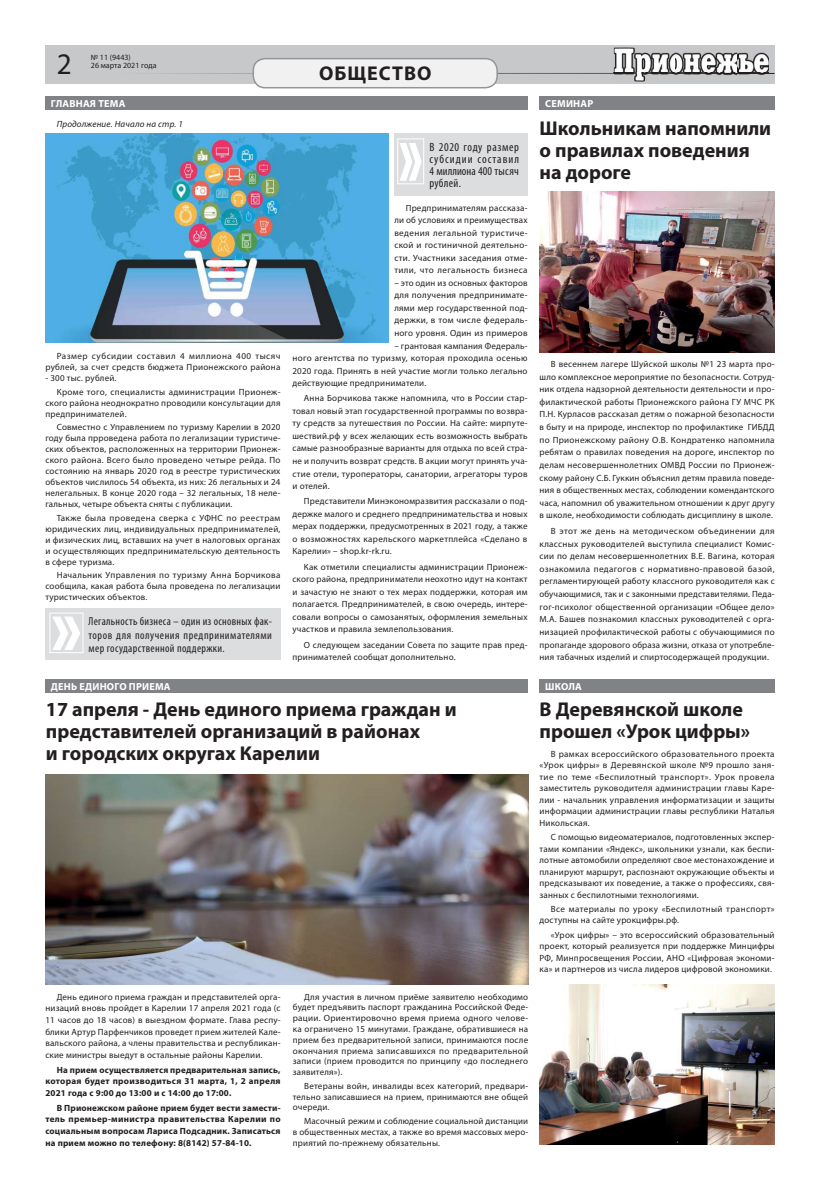
<style>
.page{position:relative;width:820px;height:1191px;background:#fff}
.page>*{position:absolute;margin:0;border:0;box-sizing:border-box;transform-origin:0 0}
.t1{font:30px "Myriad Pro";color:#231f20}
.t2{font:700 20px/21.9px "Myriad Pro";color:#231f20}
.t3{font:700 20px "Myriad Pro";letter-spacing:.05em;color:#231f20}
.t4{font:condensed 12px/12px "Myriad Pro";letter-spacing:.045em;color:#231f20;text-align:justify}
.t5{font:condensed 11.5px/13.2px "Myriad Pro";letter-spacing:.03em;color:#231f20;text-align:justify}
.t6{font:700 10.2px "Myriad Pro";letter-spacing:.02em;color:#fff}
.t7{font:9px/12.5px "Myriad Pro";letter-spacing:.02em;color:#231f20;text-align:justify}
.t8{font:700 9px/11.7px "Myriad Pro";letter-spacing:.02em;color:#231f20;text-align:justify}
.t9{font:italic 9px "Myriad Pro";letter-spacing:.02em;color:#231f20}
.t10{font:8px/8px "Myriad Pro";color:#231f20}
</style>
<div class="page">
<div style="left:45px;top:96px;width:482px;height:13px;background:#808285"></div>
<img style="left:539px;top:191px;width:235px;height:161px">
<img style="left:45px;top:133px;width:343px;height:209px">
<div style="left:394px;top:133px;width:133px;height:63px;background:#dcddde"></div>
<svg style="left:397px;top:138px;width:27px;height:46px"></svg>
<div style="left:45px;top:608px;width:235px;height:52px;background:#dcddde"></div>
<svg style="left:49px;top:612px;width:34px;height:41px"></svg>
<div style="left:539px;top:96px;width:235px;height:13px;background:#808285"></div>
<div style="left:539px;top:679px;width:235px;height:13px;background:#808285"></div>
<img style="left:539px;top:984px;width:235px;height:160px">
<div style="left:45px;top:679px;width:482px;height:13px;background:#808285"></div>
<img style="left:46px;top:774px;width:482px;height:210px">
<div style="left:45px;top:45px;width:729px;height:39px;background:#c6c8ca"></div>
<svg style="left:161px;top:58px;width:613px;height:30px"></svg>
<img style="left:613px;top:48px;width:155px;height:34px">
<img style="left:613px;top:73px;width:155px;height:1px">
<h1 class="t1" style="left:57px;top:46px;width:16px">2</h1>
<p class="t10" style="left:91px;top:54px;width:67px">№ 11 (9443)<br>26 марта 2021 года</p>
<p class="t6" style="left:51px;top:99px;width:76px">ГЛАВНАЯ ТЕМА</p>
<p class="t9" style="left:57px;top:118px;width:128px">Продолжение. Начало на стр. 1</p>
<p class="t7" style="left:45px;top:350px;width:236px;line-height:10.9px;text-align:right">Размер субсидии составил 4 миллиона 400 тысяч рублей, за счет средств бюджета Прионежского района</p>
<p class="t7" style="left:57px;top:371px;width:225px;line-height:13.8px;text-indent:-11px">- 300 тыс. рублей.<br>Кроме того, специалисты администрации Прионеж-</p>
<p class="t7" style="left:45px;top:397px;width:236px;line-height:10.9px">ского района неоднократно проводили консультации для предпринимателей.</p>
<p class="t7" style="left:45px;top:422px;width:236px;line-height:10.9px;text-indent:11px">Совместно с Управлением по туризму Карелии в 2020 году была прроведена работа по легализации туристиче&shy;ских объектов, расположенных на территории Прионеж&shy;ского района. Всего было проведено четыре рейда. По состоянию на январь 2020 год в реестре туристических объектов числилось 54 объекта, из них: 26 легальных и 24 нелегальных. В конце 2020 года – 32 легальных, 18 неле&shy;гальных, четыре объекта сняты с публикации.</p>
<p class="t7" style="left:45px;top:512px;width:236px;line-height:10.9px;text-indent:11px">Также была проведена сверка с УФНС по реестрам юридических лиц, индивидуальных предпринимателей, и физических лиц, вставших на учет в налоговых органах и осуществляющих предпринимательскую деятельность в сфере туризма.</p>
<p class="t7" style="left:45px;top:570px;width:236px;line-height:10.9px;text-indent:11px">Начальник Управления по туризму Анна Борчикова сообщила, какая работа была проведена по легализации туристических объектов.</p>
<p class="t5" style="left:89px;top:615px;width:185px">Легальность бизнеса – один из основных фак&shy;торов для получения предпринимателями мер государственной поддержки.</p>
<h2 class="t3" style="left:319px;top:65px;width:114px">ОБЩЕСТВО</h2>
<h3 class="t4" style="left:429px;top:141px;width:91px">В 2020 году размер субсидии составил 4 миллиона 400 тысяч рублей.</h3>
<p class="t7" style="left:394px;top:201px;width:135px;text-indent:11px">Предпринимателям рассказа&shy;ли об условиях и преимуществах ведения легальной туристиче&shy;ской и гостиничной деятельно&shy;сти. Участники заседания отме&shy;тили, что легальность бизнеса</p>
<p class="t7" style="left:394px;top:276px;width:135px">– это один из основных факторов для получения предпринимате&shy;лями мер государственной под&shy;держки, в том числе федераль&shy;ного уровня. Один из примеров</p>
<p class="t7" style="left:292px;top:339px;width:236px;text-indent:102px">– грантовая кампания Федераль&shy;ного агентства по туризму, которая проходила осенью 2020 года. Принять в ней участие могли только легально действующие предприниматели.</p>
<p class="t7" style="left:292px;top:392px;width:236px;text-indent:11px">Анна Борчикова также напомнила, что в России стар&shy;товал новый этап государственной программы по возвра&shy;ту средств за путешествия по России. На сайте: мирпуте&shy;шествий.рф у всех желающих есть возможность выбрать самые разнообразные варианты для отдыха по всей стра&shy;не и получить возврат средств. В акции могут принять уча&shy;стие отели, туроператоры, санатории, агрегаторы туров и отелей.</p>
<p class="t7" style="left:292px;top:495px;width:236px;text-indent:11px">Представители Минэкономразвития рассказали о под&shy;держке малого и среднего предпринимательства и новых мерах поддержки, предусмотренных в 2021 году, а также о возможностях карельского маркетплейса «Сделано в Карелии» – shop.kr-rk.ru.</p>
<p class="t7" style="left:292px;top:560px;width:236px;text-indent:11px">Как отметили специалисты администрации Прионеж&shy;ского района, предприниматели неохотно идут на контакт и зачастую не знают о тех мерах поддержки, которая им полагается. Предпринимателей, в свою очередь, интере&shy;совали вопросы о самозанятых, оформления земельных участков и правила землепользования.</p>
<p class="t7" style="left:292px;top:638px;width:236px;text-indent:11px">О следующем заседании Совета по защите прав пред&shy;принимателей сообщат дополнительно.</p>
<p class="t6" style="left:51px;top:682px;width:121px">ДЕНЬ ЕДИНОГО ПРИЕМА</p>
<h2 class="t2" style="left:46px;top:700px;width:412px">17 апреля - День единого приема граждан и представителей организаций в районах<br>и городских округах Карелии</h2>
<p class="t7" style="left:45px;top:990px;width:237px;line-height:11.7px;text-indent:11px">День единого приема граждан и представителей орга&shy;низаций вновь пройдет в Карелии 17 апреля 2021 года (с 11 часов до 18 часов) в выездном формате. Глава респу&shy;блики Артур Парфенчиков проведет прием жителей Кале&shy;вальского района, а члены правительства и республикан&shy;ские министры выедут в остальные районы Карелии.</p>
<p class="t8" style="left:45px;top:1064px;width:237px;text-indent:11px">На прием осуществляется предварительная запись, которая будет производиться 31 марта, 1, 2 апреля 2021 года с 9:00 до 13:00 и с 14:00 до 17:00.</p>
<p class="t8" style="left:45px;top:1102px;width:236px;text-indent:11px">В Прионежском районе прием будет вести замести&shy;тель премьер-министра правительства Карелии по социальным вопросам Лариса Подсадник. Записаться на прием можно по телефону: 8(8142) 57-84-10.</p>
<p class="t7" style="left:293px;top:991px;width:237px;line-height:10.8px;text-indent:11px">Для участия в личном приёме заявителю необходимо будет предъявить паспорт гражданина Российской Феде&shy;рации. Ориентировочно время приема одного челове&shy;ка ограничено 15 минутами. Граждане, обратившиеся на прием без предварительной записи, принимаются после окончания приема записавшихся по предварительной записи (прием проводится по принципу «до последнего заявителя»).</p>
<p class="t7" style="left:293px;top:1080px;width:237px;line-height:10.8px;text-indent:11px">Ветераны войн, инвалиды всех категорий, предвари&shy;тельно записавшиеся на прием, принимаются вне общей очереди.</p>
<p class="t7" style="left:293px;top:1115px;width:237px;line-height:10.8px;text-indent:11px">Масочный режим и соблюдение социальной дистанции в общественных местах, а также во время массовых меро&shy;приятий по-прежнему обязательны.</p>
<p class="t6" style="left:545px;top:99px;width:50px">СЕМИНАР</p>
<h2 class="t2" style="left:539px;top:120px;width:233px">Школьникам напомнили о правилах поведения на дороге</h2>
<p class="t7" style="left:539px;top:357px;width:236px;text-indent:11px">В весеннем лагере Шуйской школы №1 23 марта про&shy;шло комплексное мероприятие по безопасности. Сотруд&shy;ник отдела надзорной деятельности деятельности и про&shy;филактической работы Прионежского района ГУ МЧС РК П.Н. Курласов рассказал детям о пожарной безопасности в быту и на природе, инспектор по профилактике ГИБДД по Прионежскому району О.В. Кондратенко напомнила ребятам о правилах поведения на дороге, инспектор по делам несовершеннолетних ОМВД России по Прионеж&shy;скому району С.Б. Гуккин объяснил детям правила поведе&shy;ния в общественных местах, соблюдении комендантского часа, напомнил об уважительном отношении к друг другу в школе, необходимости соблюдать дисциплину в школе.</p>
<p class="t7" style="left:539px;top:524px;width:236px;text-indent:11px">В этот же день на методическом объединении для классных руководителей выступила специалист Комис&shy;сии по делам несовершеннолетних В.Е. Вагина, которая ознакомила педагогов с нормативно-правовой базой, регламентирующей работу классного руководителя как с обучающимися, так и с законными представителями. Педа&shy;гог-психолог общественной организации «Общее дело» М.А. Башев познакомил классных руководителей с орга&shy;низацией профилактической работы с обучающимися по пропаганде здорового образа жизни, отказа от употребле&shy;ния табачных изделий и спиртосодержащей продукции.</p>
<p class="t6" style="left:545px;top:682px;width:38px">ШКОЛА</p>
<h2 class="t2" style="left:539px;top:700px;width:212px">В Деревянской школе прошел «Урок цифры»</h2>
<p class="t7" style="left:539px;top:748px;width:236px;line-height:11.5px;text-indent:11px">В рамках всероссийского образовательного проекта «Урок цифры» в Деревянской школе №9 прошло заня&shy;тие по теме «Беспилотный транспорт». Урок провела заместитель руководителя администрации главы Каре&shy;лии - начальник управления информатизации и защиты информации администрации главы республики Наталья Никольская.</p>
<p class="t7" style="left:539px;top:831px;width:236px;line-height:11.5px;text-indent:11px">С помощью видеоматериалов, подготовленных экспер&shy;тами компании «Яндекс», школьники узнали, как беспи&shy;лотные автомобили определяют свое местонахождение и планируют маршрут, распознают окружающие объекты и предсказывают их поведение, а также о профессиях, свя&shy;занных с беспилотными технологиями.</p>
<p class="t7" style="left:539px;top:903px;width:236px;line-height:11.5px;text-indent:11px">Все материалы по уроку «Беспилотный транспорт» доступны на сайте урокцифры.рф.</p>
<p class="t7" style="left:539px;top:929px;width:236px;line-height:11.5px;text-indent:11px">«Урок цифры» – это всероссийский образовательный проект, который реализуется при поддержке Минцифры РФ, Минпросвещения России, АНО «Цифровая экономи&shy;ка» и партнеров из числа лидеров цифровой экономики.</p>
</div>
